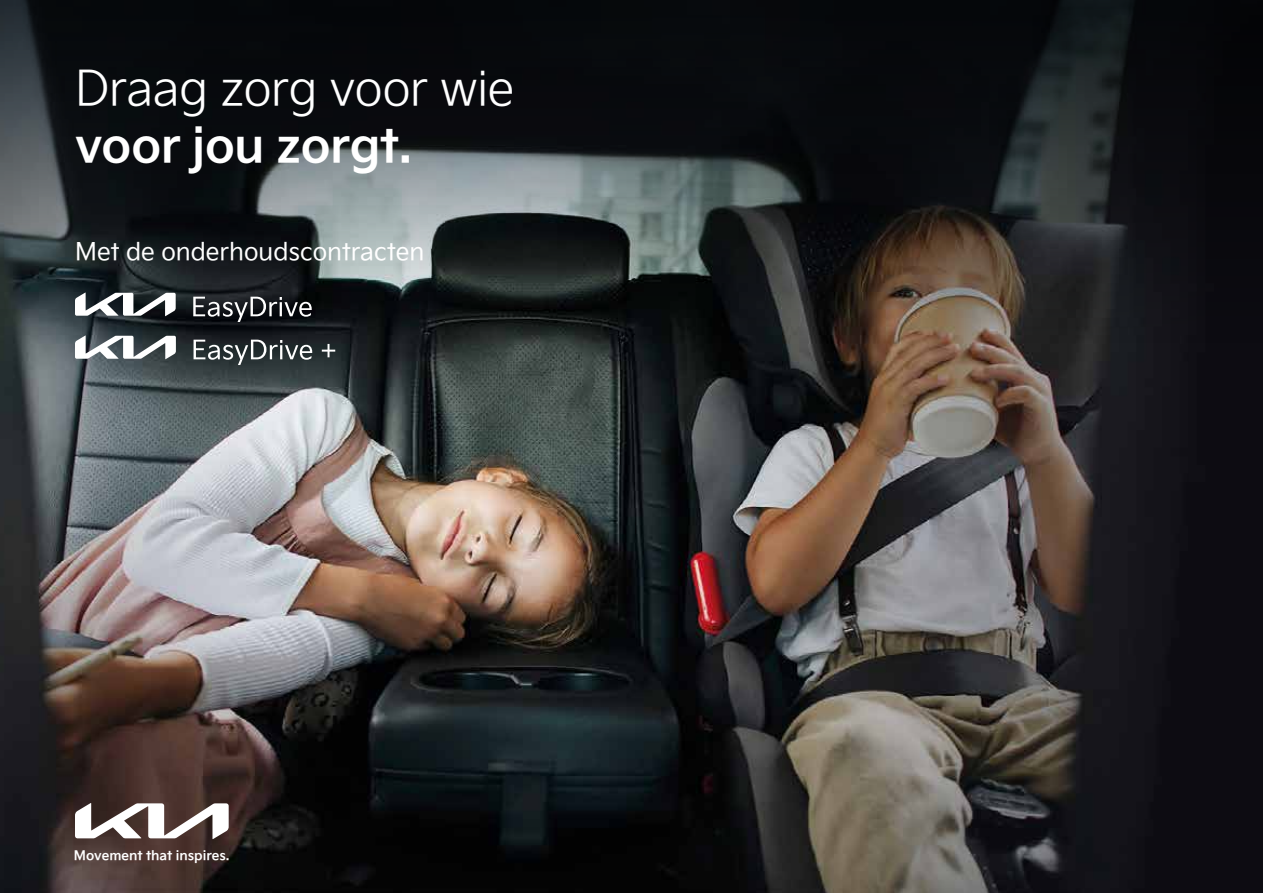
<style>
.page{position:relative;width:1263px;height:893px;background:#fff}
.page>*{position:absolute;margin:0;border:0;box-sizing:border-box;transform-origin:0 0}
.t1{font:300 47.55px "Kia Signature";letter-spacing:-.01em;color:#fff}
.t2{font:700 47.55px "Kia Signature";letter-spacing:-.01em;color:#fff}
.t3{font:24.15px "Kia Signature";color:#fff}
.t4{font:700 13.05px "Kia Signature";color:#fff}
</style>
<div class="page">
<img style="left:0;top:342px;width:1263px;height:551px">
<svg style="left:0;top:0;width:1263px;height:342px;background:#212426"></svg>
<svg style="left:75px;top:803px;width:154px;height:36px"></svg>
<svg style="left:75px;top:293px;width:101px;height:23px"></svg>
<svg style="left:193px;top:297px;width:119px;height:25px;background:#44464a"></svg>
<svg style="left:75px;top:335px;width:101px;height:24px"></svg>
<svg style="left:194px;top:340px;width:118px;height:25px;background:#545b5d"></svg>
<svg style="left:322px;top:344px;width:13px;height:13px"></svg>
<h1 class="t1" style="left:75px;top:54px;width:441px">Draag zorg voor wie</h1>
<h1 class="t2" style="left:75px;top:109px;width:338px">voor jou zorgt.</h1>
<p class="t3" style="left:75px;top:234px;width:351px">Met de onderhoudscontracten</p>
<p class="t4" style="left:74px;top:845px;width:157px">Movement that inspires.</p>
</div>
